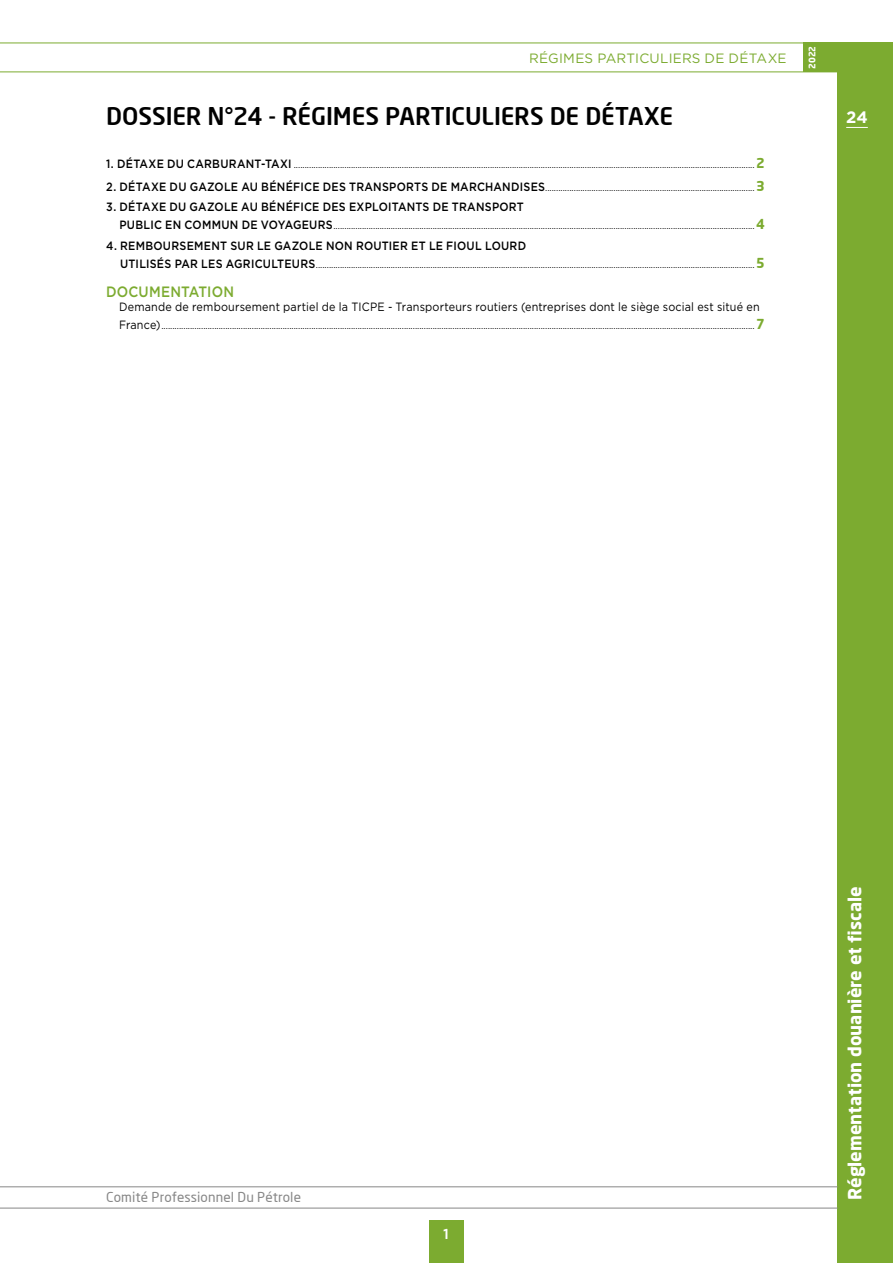
<style>
.page{position:relative;width:893px;height:1263px;background:#fff}
.page>*{position:absolute;margin:0;border:0;box-sizing:border-box;transform-origin:0 0}
.t1{font:500 24px "Neo Sans";letter-spacing:-.005em;color:#000}
.t2{font:700 18px "Neo Sans";color:#fff}
.t3{font:700 16.5px "Gotham";color:#fff}
.t4{font:500 15px "Gotham";letter-spacing:.01em;color:#7cab30;scale:.9 1}
.t5{font:13.5px "Neo Sans";letter-spacing:.01em;color:#878787}
.t6{font:13.5px "Gotham";letter-spacing:.02em;color:#7cab30}
.t7{font:500 13.5px "Neo Sans";color:#fff}
.t8{font:500 12px "Gotham";letter-spacing:.025em;color:#000;scale:.9 1}
.t9{font:12px "Gotham";letter-spacing:.02em;color:#000;scale:.9 1}
.t10{font:9px "Gotham";color:#000}
.t11{font:700 9px "Neo Sans";color:#fff}
.s1{font-weight:500;font-size:12px}
.s2{font-family:"Neo Sans";font-weight:700;font-size:13.5px;color:#7cab30}
.s3{font-size:12px}
</style>
<div class="page">
<div style="left:838px;top:71px;width:55px;height:1192px;background:#7cab30"></div>
<div style="left:804px;top:43px;width:89px;height:29px;background:#7cab30"></div>
<hr style="left:0;top:43px;width:893px;height:1px;background:#7cab30">
<hr style="left:0;top:72px;width:893px;height:1px;background:#7cab30">
<hr style="left:0;top:1186px;width:838px;height:1px;background:#878787">
<hr style="left:0;top:1208px;width:838px;height:1px;background:#878787">
<div style="left:429px;top:1220px;width:34px;height:43px;background:#7cab30"></div>
<svg style="left:846px;top:127px;width:22px;height:1px"></svg>
<h3 class="t6" style="left:529px;top:49px;width:259px">RÉGIMES PARTICULIERS DE DÉTAXE</h3>
<h1 class="t1" style="left:106px;top:101px;width:568px">DOSSIER N°24 - RÉGIMES PARTICULIERS DE DÉTAXE</h1>
<p class="t10" style="left:106px;top:159px;width:660px"><span class="s1">1. DÉTAXE DU CARBURANT-TAXI</span> ................................................................................................................................................................................................................. <span class="s2">2</span></p>
<p class="t10" style="left:106px;top:182px;width:660px"><span class="s1">2. DÉTAXE DU GAZOLE AU BÉNÉFICE DES TRANSPORTS DE MARCHANDISES</span>............................................................................................... <span class="s2">3</span></p>
<h3 class="t8" style="left:106px;top:199px;width:466px">3. DÉTAXE DU GAZOLE AU BÉNÉFICE DES EXPLOITANTS DE TRANSPORT</h3>
<p class="t10" style="left:119px;top:220px;width:647px"><span class="s1">PUBLIC EN COMMUN DE VOYAGEURS</span>............................................................................................................................................................................................... <span class="s2">4</span></p>
<h3 class="t8" style="left:106px;top:238px;width:468px">4. REMBOURSEMENT SUR LE GAZOLE NON ROUTIER ET LE FIOUL LOURD</h3>
<p class="t10" style="left:120px;top:259px;width:646px"><span class="s1">UTILISÉS PAR LES AGRICULTEURS</span>....................................................................................................................................................................................................... <span class="s2">5</span></p>
<h3 class="t4" style="left:106px;top:282px;width:143px">DOCUMENTATION</h3>
<h3 class="t9" style="left:119px;top:299px;width:713px">Demande de remboursement partiel de la TICPE - Transporteurs routiers (entreprises dont le siège social est situé en</h3>
<p class="t10" style="left:119px;top:320px;width:647px"><span class="s3">France)</span>............................................................................................................................................................................................................................................................................. <span class="s2">7</span></p>
<p class="t11" style="left:806px;top:69px;width:25px;rotate:-90deg">2022</p>
<h3 class="t3" style="left:846px;top:106px;width:23px">24</h3>
<h3 class="t5" style="left:106px;top:1189px;width:196px">Comité Professionnel Du Pétrole</h3>
<h3 class="t7" style="left:442px;top:1226px;width:10px">1</h3>
<h2 class="t2" style="left:843px;top:1200px;width:315px;rotate:-90deg">Réglementation douanière et fiscale</h2>
</div>
